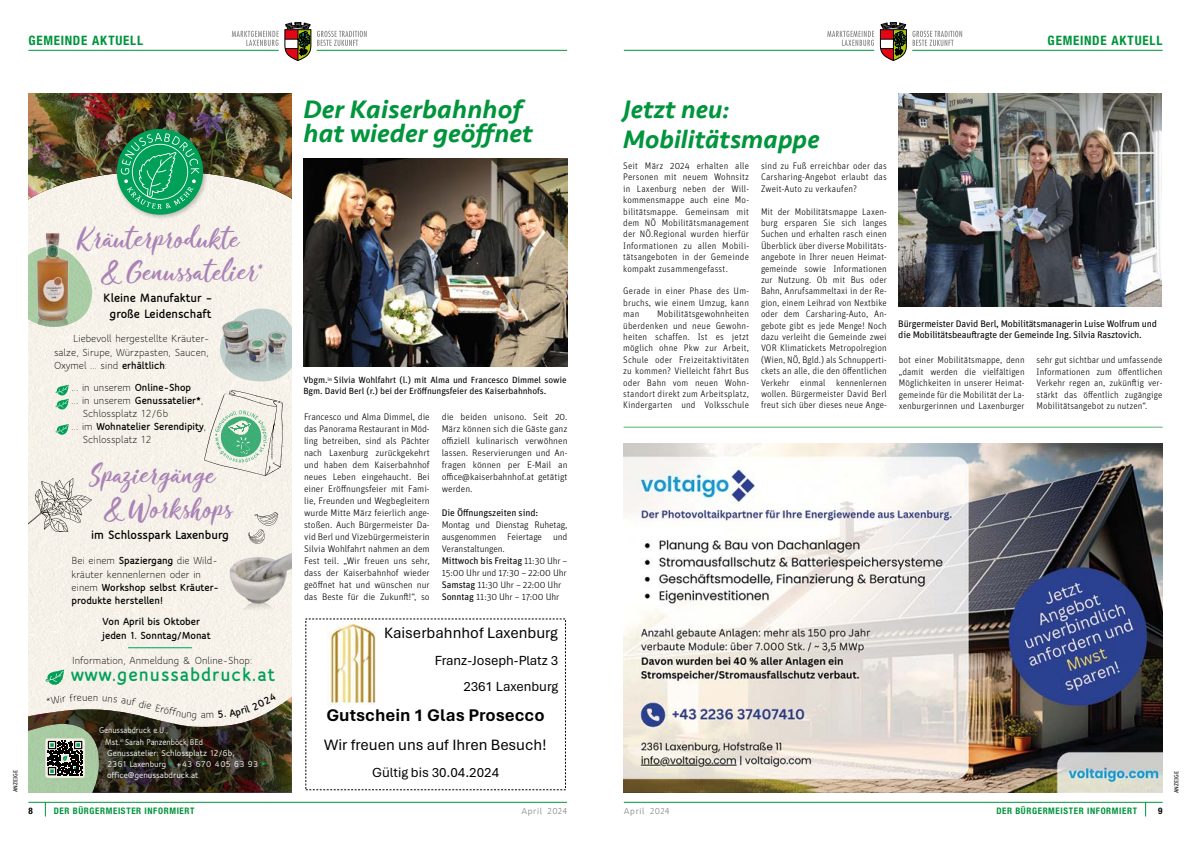
<style>
.page{position:relative;width:1191px;height:842px;background:#fff}
.page>*{position:absolute;margin:0;border:0;box-sizing:border-box;transform-origin:0 0}
.t1{font:31.9px/33.7px "Crushine Brush Script";color:#aa83b6}
.t2{font:italic 500 26px/24px "Seravek";color:#00953c;scale:1.04 1}
.t3{font:italic 500 26px/29.9px "Seravek";color:#00953c}
.t4{font:800 20.1px "Speak Pro";letter-spacing:.05em;color:#00a058}
.t5{font:700 17.8px "Aptos";color:#010202}
.t6{font:15.8px "Aptos";color:#010202}
.t7{font:13.9px/26.1px "Aptos";letter-spacing:-.005em;color:#010202;text-align:right}
.t8{font:800 13.1px/16.2px "Speak Pro";color:#000;text-align:center}
.t9{font:700 condensed 13px "Helvetica Neue LT Std";letter-spacing:.06em;color:#00953c}
.t10{font:800 11.1px/13.1px "Speak Pro";color:#000}
.t11{font:11.1px/13.1px "Speak Pro";color:#000;text-align:justify}
.t12{font:300 9.5px/11.4px "Unit Pro";letter-spacing:.01em;color:#000;text-align:justify;scale:.96 1}
.t13{font:300 9.5px/12px "Unit Pro";letter-spacing:.01em;color:#000;text-align:justify}
.t14{font:300 9.5px/12px "Unit Pro";letter-spacing:-.01em;color:#000}
.t15{font:9.5px/11.4px "Unit Pro";letter-spacing:-.02em;color:#010202}
.t16{font:9.5px "Unit Pro";letter-spacing:-.01em;color:#000}
.t17{font:700 9.1px/11.1px "Speak Pro";color:#fff;scale:.93 1}
.t18{font:9px/10.8px "Unit Pro";letter-spacing:-.01em;color:#000}
.t19{font:700 condensed 9px "Helvetica Neue LT Std";letter-spacing:.07em;color:#00953c}
.t20{font:300 9px "Seravek";letter-spacing:.065em;color:#878787}
.t21{font:700 condensed 9px "Helvetica Neue LT Std";color:#000}
.t22{font:6px "Unit Pro";color:#000}
.s1{font-weight:800}
.s2{font-weight:400}
.s3{color:#00a058}
</style>
<div class="page">
<hr style="left:28px;top:802px;width:539px;height:1px;background:#00953c">
<svg style="left:45px;top:802px;width:1px;height:14px"></svg>
<svg style="left:1145px;top:803px;width:1px;height:13px"></svg>
<hr style="left:624px;top:802px;width:538px;height:1px;background:#00953c">
<hr style="left:317px;top:50px;width:250px;height:1px;background:#00953c">
<hr style="left:912px;top:50px;width:250px;height:1px;background:#00953c">
<hr style="left:28px;top:50px;width:251px;height:1px;background:#00953c">
<hr style="left:624px;top:50px;width:250px;height:1px;background:#00953c">
<svg style="left:827px;top:22px;width:135px;height:39px"></svg>
<svg style="left:232px;top:22px;width:135px;height:39px"></svg>
<div style="left:28px;top:209px;width:264px;height:460px;background:#f6f2e9"></div>
<svg style="left:28px;top:478px;width:64px;height:54px;background:#d7d3cb"></svg>
<div style="left:114px;top:126px;width:95px;height:94px;background:#000;opacity:.25"></div>
<div style="left:117px;top:129px;width:86px;height:86px;background:#00a058;border-radius:50%"></div>
<img style="left:28px;top:94px;width:264px;height:115px">
<svg style="left:28px;top:243px;width:66px;height:87px"></svg>
<img style="left:28px;top:223px;width:60px;height:105px">
<img style="left:218px;top:539px;width:74px;height:89px">
<svg style="left:248px;top:512px;width:30px;height:32px"></svg>
<hr style="left:128px;top:647px;width:64px;height:1px;background:#00a058">
<svg style="left:56px;top:424px;width:13px;height:11px"></svg>
<svg style="left:56px;top:385px;width:13px;height:25px"></svg>
<svg style="left:204px;top:390px;width:79px;height:86px;background:#cbddcb"></svg>
<svg style="left:218px;top:382px;width:74px;height:2px"></svg>
<img style="left:217px;top:286px;width:75px;height:96px">
<img style="left:304px;top:158px;width:263px;height:208px">
<hr style="left:623px;top:427px;width:539px;height:1px;background:#57b06d">
<img style="left:623px;top:444px;width:539px;height:348px">
<img style="left:898px;top:94px;width:263px;height:213px">
<img style="left:327px;top:622px;width:49px;height:83px">
<svg style="left:28px;top:669px;width:264px;height:123px;background:#888879"></svg>
<h3 class="t9" style="left:28px;top:33px;width:116px">GEMEINDE AKTUELL</h3>
<h3 class="t9" style="left:1047px;top:33px;width:116px">GEMEINDE AKTUELL</h3>
<p class="t22" style="left:11px;top:792px;width:24px;rotate:-90deg">ANZEIGE</p>
<h2 class="t2" style="left:303px;top:97px;width:222px">Der Kaiserbahnhof hat wieder geöffnet</h2>
<h1 class="t1" style="left:100px;top:221px;width:165px;text-indent:-22px">Kräuterprodukte &amp; Genussatelier*</h1>
<h3 class="t8" style="left:103px;top:290px;width:111px">Kleine Manufaktur – große Leidenschaft</h3>
<p class="t11" style="left:54px;top:332px;width:157px;text-indent:19px">Liebevoll hergestellte Kräuter&shy;salze, Sirupe, Würzpasten, Saucen, Oxymel ... sind <span class="s1">erhältlich</span>:</p>
<p class="t11" style="left:72px;top:380px;width:121px">... in unserem <span class="s1">Online-Shop</span></p>
<p class="t10" style="left:72px;top:393px;width:133px"><span class="s2">... in unserem</span> Genussatelier*<span class="s2">,</span></p>
<p class="t11" style="left:83px;top:407px;width:87px">Schlossplatz 12/6b</p>
<p class="t10" style="left:72px;top:420px;width:136px"><span class="s2">... im</span> Wohnatelier Serendipity<span class="s2">,</span></p>
<p class="t11" style="left:83px;top:433px;width:70px">Schlossplatz 12</p>
<h1 class="t1" style="left:103px;top:457px;width:134px;text-indent:-12px">Spaziergänge &amp; Workshops</h1>
<h3 class="t8" style="left:91px;top:526px;width:139px">im Schlosspark Laxenburg</h3>
<p class="t10" style="left:72px;top:554px;width:149px"><span class="s2">Bei einem</span> Spaziergang <span class="s2">die Wild&shy;kräuter kennenlernen oder in einem</span> Workshop selbst Kräuter&shy;produkte herstellen!</p>
<p class="t10" style="left:103px;top:615px;width:110px">Von April bis Oktober jeden 1. Sonntag/Monat</p>
<p class="t11" style="left:72px;top:653px;width:182px">Information, Anmeldung &amp; Online-Shop:</p>
<h3 class="t4" style="left:71px;top:663px;width:205px">www.genussabdruck.at</h3>
<p class="t11" style="left:87px;top:691px;width:7px">e</p>
<p class="t11" style="left:146px;top:698px;width:22px;rotate:14deg">ie Er</p>
<p class="t11" style="left:201px;top:708px;width:7px">a</p>
<p class="t17" style="left:105px;top:725px;width:174px;text-indent:-6px">Genussabdruck e.U.,<br>Mst.<sup>in</sup> Sarah Panzenböck,BEd<br>Genussatelier: Schlossplatz 12/6b,<br>2361 Laxenburg <span class="s3">▪</span> +43 670 405 63 93 <span class="s3">▪ </span>office@genussabdruck.at</p>
<p class="t18" style="left:303px;top:374px;width:265px">Vbgm.<sup>in</sup> Silvia Wohlfahrt (l.) mit Alma und Francesco Dimmel sowie<br>Bgm. David Berl (r.) bei der Eröffnungsfeier des Kaiserbahnhofs.</p>
<p class="t13" style="left:304px;top:410px;width:127px">Francesco und Alma Dimmel, die das Panorama Restaurant in Möd&shy;ling betreiben, sind als Pächter nach Laxenburg zurückgekehrt und haben dem Kaiserbahnhof neues Leben eingehaucht. Bei einer Eröffnungsfeier mit Fami&shy;lie, Freunden und Wegbegleitern wurde Mitte März feierlich ange&shy;stoßen. Auch Bürgermeister Da&shy;vid Berl und Vizebürgermeisterin Silvia Wohlfahrt nahmen an dem Fest teil. „Wir freuen uns sehr, dass der Kaiserbahnhof wieder geöffnet hat und wünschen nur das Beste für die Zukunft!“, so</p>
<p class="t13" style="left:442px;top:410px;width:127px">die beiden unisono. Seit 20.<br>März können sich die Gäste ganz offiziell kulinarisch verwöhnen lassen. Reservierungen und An&shy;fragen können per E-Mail an office@kaiserbahnhof.at getätigt werden.</p>
<p class="t16" style="left:442px;top:506px;width:98px">Die Öffnungszeiten sind:</p>
<p class="t14" style="left:442px;top:518px;width:127px">Montag und Dienstag Ruhetag, ausgenommen Feiertage und<br>Veranstaltungen.<br><span class="s2">Mittwoch bis Freitag</span> 11:30 Uhr –<br>15:00 Uhr und 17:30 – 22:00 Uhr<br><span class="s2">Samstag</span> 11:30 Uhr – 22:00 Uhr<br><span class="s2">Sonntag</span> 11:30 Uhr – 17:00 Uhr</p>
<h3 class="t6" style="left:384px;top:622px;width:175px">Kaiserbahnhof Laxenburg</h3>
<h3 class="t7" style="left:435px;top:646px;width:125px">Franz-Joseph-Platz 3<br>2361 Laxenburg</h3>
<h3 class="t5" style="left:326px;top:702px;width:220px">Gutschein 1 Glas Prosecco</h3>
<h3 class="t6" style="left:324px;top:734px;width:224px">Wir freuen uns auf Ihren Besuch!</h3>
<h3 class="t7" style="left:372px;top:759px;width:128px">Gültig bis 30.04.2024</h3>
<h2 class="t3" style="left:623px;top:95px;width:198px">Jetzt neu:<br>Mobilitätsmappe</h2>
<p class="t12" style="left:623px;top:160px;width:132px">Seit März 2024 erhalten alle Personen mit neuem Wohnsitz in Laxenburg neben der Will&shy;kommensmappe auch eine Mo&shy;bilitätsmappe. Gemeinsam mit dem NÖ Mobilitätsmanagement der NÖ.Regional wurden hierfür Informationen zu allen Mobili&shy;tätsangeboten in der Gemeinde kompakt zusammengefasst.</p>
<p class="t12" style="left:623px;top:285px;width:132px">Gerade in einer Phase des Um&shy;bruchs, wie einem Umzug, kann man</p>
<p class="t12" style="left:623px;top:308px;width:132px;text-indent:34px">Mobilitätsgewohnheiten überdenken und neue Gewohn&shy;heiten schaffen. Ist es jetzt möglich ohne Pkw zur Arbeit, Schule oder Freizeitaktivitäten zu kommen? Vielleicht fährt Bus oder Bahn vom neuen Wohn&shy;standort direkt zum Arbeitsplatz, Kindergarten und Volksschule</p>
<p class="t12" style="left:761px;top:160px;width:132px">sind zu Fuß erreichbar oder das Carsharing-Angebot erlaubt das Zweit-Auto zu verkaufen?</p>
<p class="t12" style="left:761px;top:205px;width:132px">Mit der Mobilitätsmappe Laxen&shy;burg ersparen Sie sich langes Suchen und erhalten rasch einen Überblick über diverse Mobilitäts&shy;angebote in Ihrer neuen Heimat&shy;gemeinde sowie Informationen zur Nutzung. Ob mit Bus oder Bahn, Anrufsammeltaxi in der Re&shy;gion, einem Leihrad von Nextbike oder dem Carsharing-Auto, An&shy;gebote gibt es jede Menge! Noch dazu verleiht die Gemeinde zwei VOR Klimatickets Metropolregion (Wien, NÖ, Bgld.) als Schnupperti&shy;ckets an alle, die den öffentlichen Verkehr einmal kennenlernen wollen. Bürgermeister David Berl freut sich über dieses neue Ange-</p>
<p class="t15" style="left:898px;top:317px;width:260px">Bürgermeister David Berl, Mobilitätsmanagerin Luise Wolfrum und die Mobilitätsbeauftragte der Gemeinde Ing. Silvia Rasztovich.</p>
<p class="t12" style="left:898px;top:354px;width:133px">bot einer Mobilitätsmappe, denn „damit werden die vielfältigen Möglichkeiten in unserer Heimat&shy;gemeinde für die Mobilität der La&shy;xenburgerinnen und Laxenburger</p>
<p class="t12" style="left:1036px;top:354px;width:133px">sehr gut sichtbar und umfassende Informationen zum öffentlichen Verkehr regen an, zukünftig ver&shy;stärkt das öffentlich zugängige Mobilitätsangebot zu nutzen“.</p>
<p class="t21" style="left:28px;top:805px;width:6px">8</p>
<p class="t19" style="left:54px;top:805px;width:142px">DER BÜRGERMEISTER INFORMIERT</p>
<p class="t20" style="left:521px;top:805px;width:47px">April 2024</p>
<p class="t20" style="left:624px;top:805px;width:47px">April 2024</p>
<p class="t19" style="left:996px;top:805px;width:142px">DER BÜRGERMEISTER INFORMIERT</p>
<p class="t21" style="left:1158px;top:805px;width:6px">9</p>
<p class="t22" style="left:1172px;top:793px;width:24px;rotate:-90deg">ANZEIGE</p>
</div>
